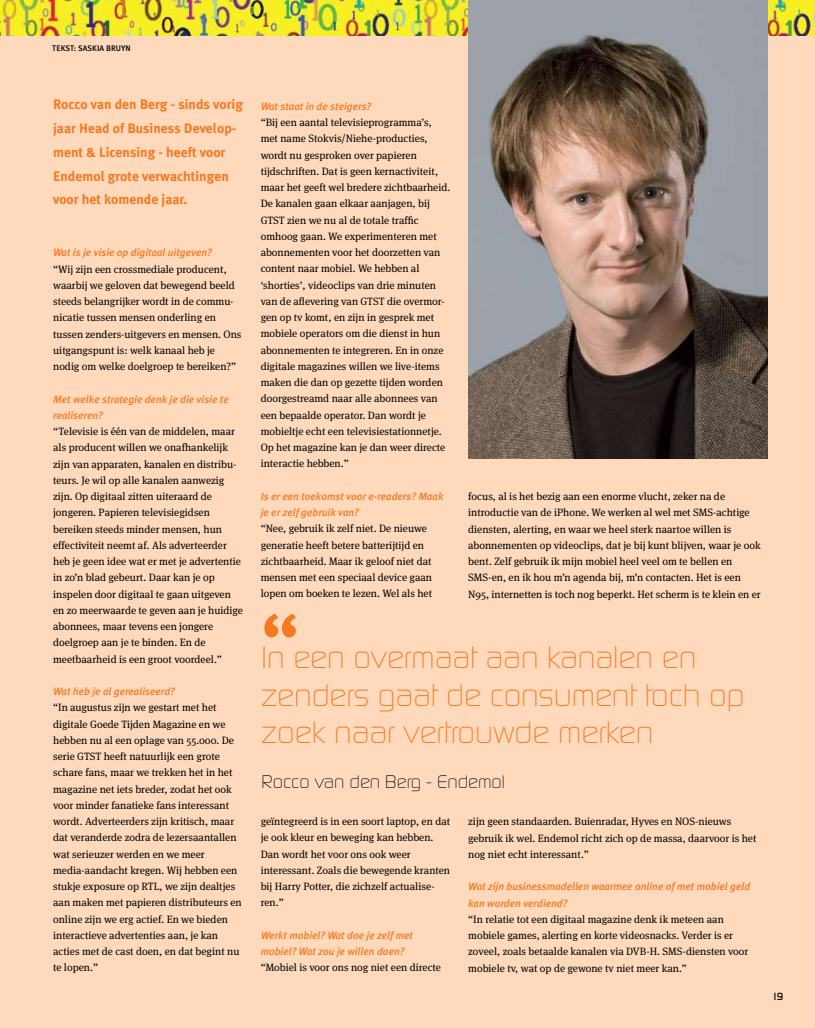
<style>
.page{position:relative;width:815px;height:1028px;background:#fed9bc}
.page>*{position:absolute;margin:0;border:0;box-sizing:border-box;transform-origin:0 0}
.t1{font:500 82px "Meta Plus";color:#f47920}
.t2{font:300 30px/37.5px "Digital";color:#f47920}
.t3{font:300 17.5px "Digital";color:#000}
.t4{font:700 13.75px/23.8px "Meta Plus";color:#f47920}
.t5{font:10.62px/16.2px "Meta Serif";color:#000}
.t6{font:italic 500 10.62px/16.2px "Meta Plus";color:#f47920}
.t7{font:500 10px "Digital";color:#000}
.t8{font:500 8.12px "Meta Plus";color:#000}
</style>
<div class="page">
<img style="left:0;top:0;width:815px;height:35px">
<img style="left:468px;top:0;width:299px;height:458px">
<p class="t8" style="left:52px;top:43px;width:80px">TEKST: SASKIA BRUYN</p>
<p class="t4" style="left:53px;top:93px;width:191px">Rocco van den Berg - sinds vorig jaar Head of Business Develop&shy;ment &amp; Licensing - heeft voor<br>Endemol grote verwachtingen voor het komende jaar.</p>
<p class="t6" style="left:53px;top:244px;width:160px">Wat is je visie op digitaal uitgeven?</p>
<p class="t5" style="left:53px;top:260px;width:190px">“Wij zijn een crossmediale producent, waarbij we geloven dat bewegend beeld steeds belangrijker wordt in de commu&shy;nicatie tussen mensen onderling en tussen zenders-uitgevers en mensen. Ons uitgangspunt is: welk kanaal heb je nodig om welke doelgroep te bereiken?”</p>
<p class="t6" style="left:53px;top:391px;width:177px">Met welke strategie denk je die visie te realiseren?</p>
<p class="t5" style="left:53px;top:422px;width:191px">“Televisie is één van de middelen, maar als producent willen we onafhankelijk zijn van apparaten, kanalen en distribu&shy;teurs. Je wil op alle kanalen aanwezig zijn. Op digitaal zitten uiteraard de jongeren. Papieren televisiegidsen bereiken steeds minder mensen, hun effectiviteit neemt af. Als adverteerder heb je geen idee wat er met je advertentie in zo’n blad gebeurt. Daar kan je op inspelen door digitaal te gaan uitgeven en zo meerwaarde te geven aan je huidige abonnees, maar tevens een jongere doelgroep aan je te binden. En de meetbaarheid is een groot voordeel.”</p>
<p class="t6" style="left:53px;top:683px;width:123px">Wat heb je al gerealiseerd?</p>
<p class="t5" style="left:53px;top:698px;width:190px">“In augustus zijn we gestart met het digitale Goede Tijden Magazine en we hebben nu al een oplage van 55.000. De serie GTST heeft natuurlijk een grote schare fans, maar we trekken het in het magazine net iets breder, zodat het ook voor minder fanatieke fans interessant wordt. Adverteerders zijn kritisch, maar dat veranderde zodra de lezersaantallen wat serieuzer werden en we meer media-aandacht kregen. Wij hebben een stukje exposure op RTL, we zijn dealtjes aan maken met papieren distributeurs en online zijn we erg actief. En we bieden interactieve advertenties aan, je kan acties met de cast doen, en dat begint nu te lopen.”</p>
<p class="t6" style="left:261px;top:98px;width:112px">Wat staat in de steigers?</p>
<p class="t5" style="left:261px;top:113px;width:191px">“Bij een aantal televisieprogramma’s, met name Stokvis/Niehe-producties, wordt nu gesproken over papieren tijdschriften. Dat is geen kernactiviteit, maar het geeft wel bredere zichtbaarheid.<br>De kanalen gaan elkaar aanjagen, bij GTST zien we nu al de totale traffic omhoog gaan. We experimenteren met abonnementen voor het doorzetten van content naar mobiel. We hebben al ‘shorties’, videoclips van drie minuten van de aflevering van GTST die overmor&shy;gen op tv komt, en zijn in gesprek met mobiele operators om die dienst in hun abonnementen te integreren. En in onze digitale magazines willen we live-items maken die dan op gezette tijden worden doorgestreamd naar alle abonnees van een bepaalde operator. Dan wordt je mobieltje echt een televisiestationnetje.<br>Op het magazine kan je dan weer directe interactie hebben.”</p>
<p class="t6" style="left:261px;top:488px;width:184px">Is er een toekomst voor e-readers? Maak je er zelf gebruik van?</p>
<p class="t5" style="left:261px;top:519px;width:173px">“Nee, gebruik ik zelf niet. De nieuwe generatie heeft betere batterijtijd en zichtbaarheid. Maar ik geloof niet dat mensen met een speciaal device gaan lopen om boeken te lezen. Wel als het</p>
<h1 class="t1" style="left:261px;top:596px;width:40px">“</h1>
<p class="t5" style="left:468px;top:487px;width:294px">focus, al is het bezig aan een enorme vlucht, zeker na de introductie van de iPhone. We werken al wel met SMS-achtige diensten, alerting, en waar we heel sterk naartoe willen is abonnementen op videoclips, dat je bij kunt blijven, waar je ook bent. Zelf gebruik ik mijn mobiel heel veel om te bellen en SMS-en, en ik hou m’n agenda bij, m’n contacten. Het is een N95, internetten is toch nog beperkt. Het scherm is te klein en er</p>
<h2 class="t2" style="left:262px;top:638px;width:484px">In een overmaat aan kanalen en zenders gaat de consument toch op zoek naar vertrouwde merken</h2>
<h3 class="t3" style="left:262px;top:771px;width:245px">Rocco van den Berg - Endemol</h3>
<p class="t5" style="left:261px;top:812px;width:191px">geïntegreerd is in een soort laptop, en dat je ook kleur en beweging kan hebben.<br>Dan wordt het voor ons ook weer interessant. Zoals die bewegende kranten bij Harry Potter, die zichzelf actualise&shy;ren.”</p>
<p class="t6" style="left:261px;top:927px;width:154px">Werkt mobiel? Wat doe je zelf met mobiel? Wat zou je willen doen?</p>
<p class="t5" style="left:261px;top:958px;width:182px">“Mobiel is voor ons nog niet een directe</p>
<p class="t5" style="left:468px;top:812px;width:290px">zijn geen standaarden. Buienradar, Hyves en NOS-nieuws gebruik ik wel. Endemol richt zich op de massa, daarvoor is het nog niet echt interessant.”</p>
<p class="t6" style="left:468px;top:878px;width:284px">Wat zijn businessmodellen waarmee online of met mobiel geld kan worden verdiend?</p>
<p class="t5" style="left:468px;top:910px;width:282px">“In relatie tot een digitaal magazine denk ik meteen aan mobiele games, alerting en korte videosnacks. Verder is er zoveel, zoals betaalde kanalen via DVB-H. SMS-diensten voor mobiele tv, wat op de gewone tv niet meer kan.”</p>
<p class="t7" style="left:772px;top:990px;width:13px">19</p>
</div>
